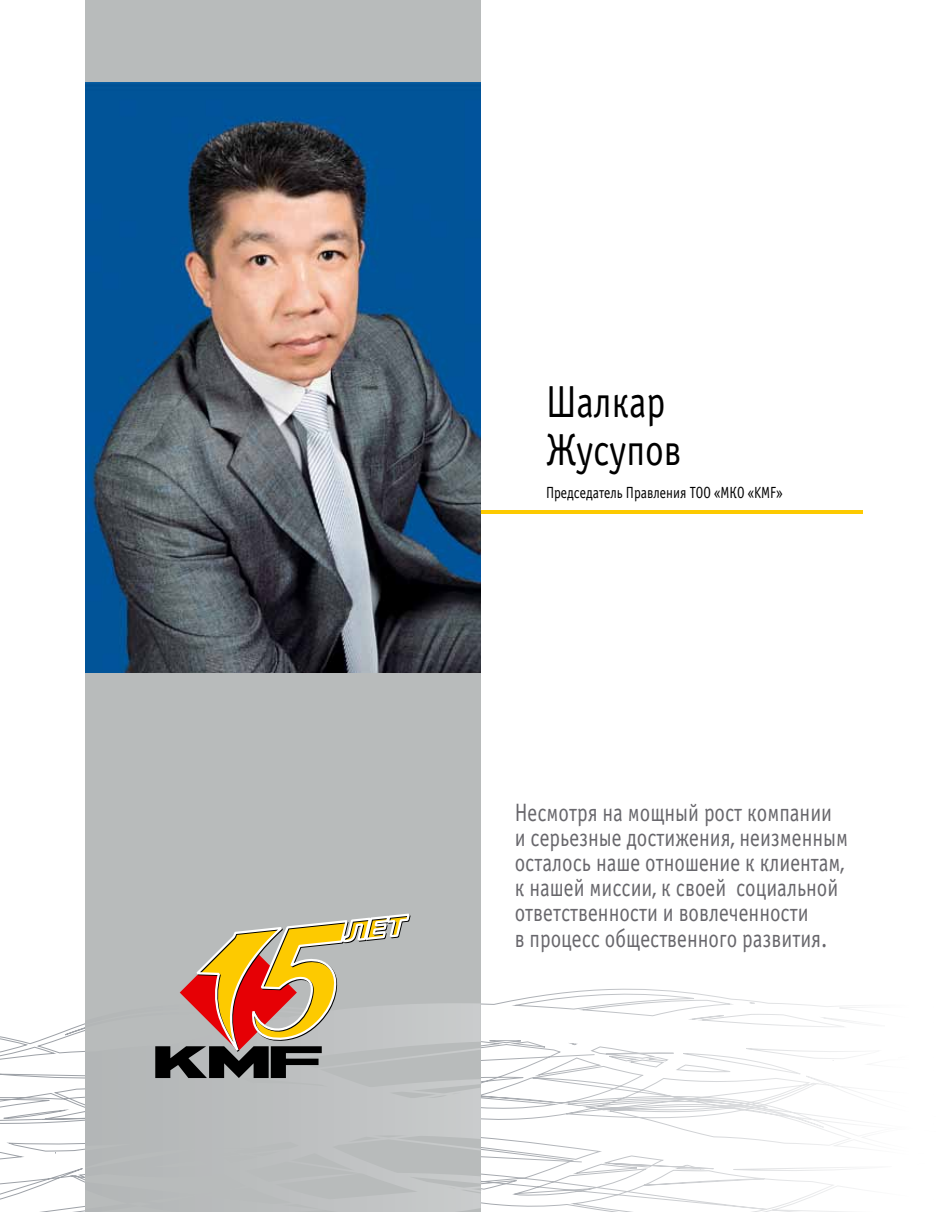
<style>
.page{position:relative;width:936px;height:1212px;background:#fff}
.page>*{position:absolute;margin:0;border:0;box-sizing:border-box;transform-origin:0 0}
.t1{font:45px/48.6px "DS Officina Sans";color:#000;scale:.83 1}
.t2{font:25.2px/25.2px "DS Officina Sans";color:#68676c;scale:.83 1}
.t3{font:16.2px "DS Officina Sans";color:#000;scale:.83 1}
</style>
<div class="page">
<svg style="left:0;top:987px;width:864px;height:225px"></svg>
<div style="left:85px;top:0;width:395px;height:1212px;background:#b8bbbb"></div>
<svg style="left:383px;top:1129px;width:97px;height:83px"></svg>
<svg style="left:156px;top:1003px;width:324px;height:126px"></svg>
<svg style="left:155px;top:913px;width:255px;height:165px"></svg>
<hr style="left:471px;top:510px;width:391px;height:4px;background:#fdca00">
<img style="left:85px;top:83px;width:395px;height:589px">
<h1 class="t1" style="left:546px;top:378px;width:165px">Шалкар<br>Жусупов</h1>
<p class="t3" style="left:546px;top:483px;width:286px">Председатель Правления ТОО «МКО «KMF»</p>
<p class="t2" style="left:514px;top:800px;width:403px">Несмотря на мощный рост компании и серьезные достижения, неизменным осталось наше отношение к клиентам, к нашей миссии, к своей социальной ответственности и вовлеченности<br>в процесс общественного развития.</p>
</div>
